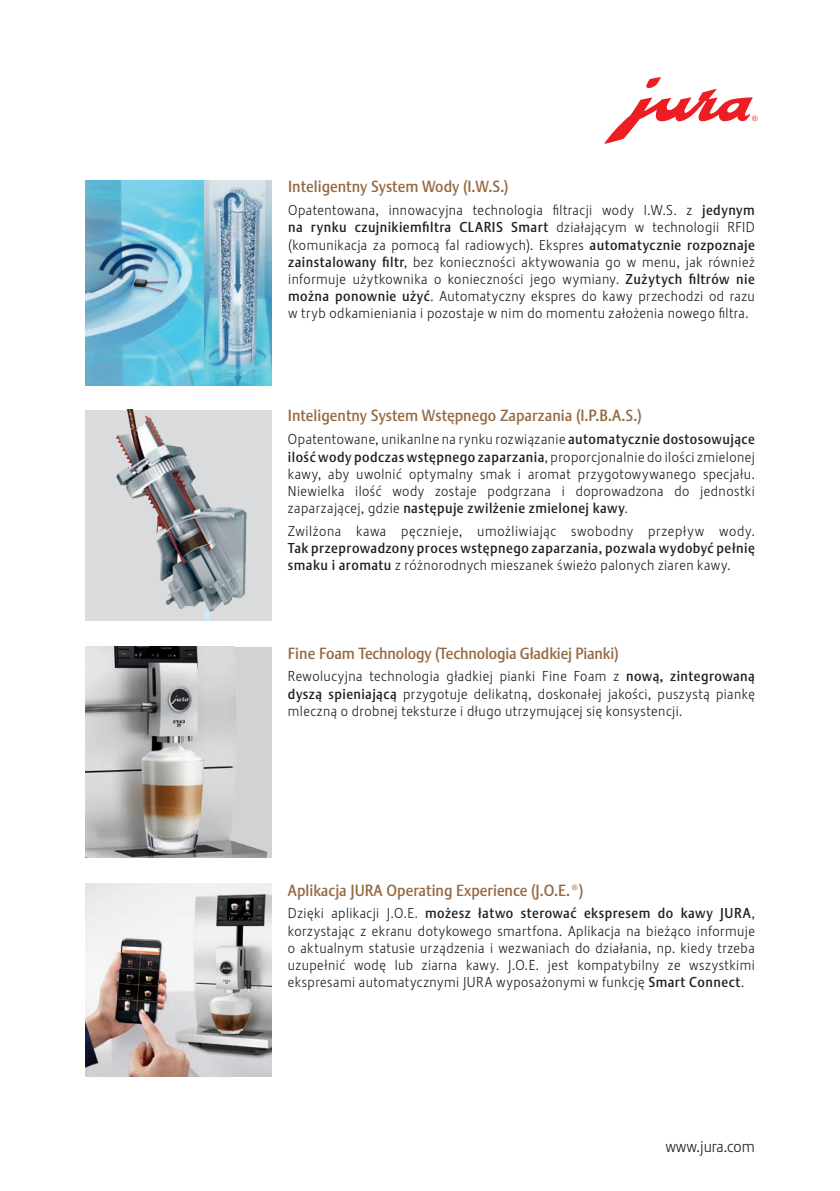
<style>
.page{position:relative;width:840px;height:1191px;background:#fff}
.page>*{position:absolute;margin:0;border:0;box-sizing:border-box;transform-origin:0 0}
.H4_02{font:16px "Stalemate LFCE Medium";color:#956942}
.t1{font:16px "Stalemate LFCE Light";color:#231f20}
.opis_nowy{font:14.2px/17.2px "Stalemate LFCE Light";letter-spacing:.035em;color:#231f20;text-align:justify}
.s1{font-family:"Stalemate LFCE Medium"}
</style>
<div class="page">
<svg style="left:604px;top:77px;width:153px;height:67px"></svg>
<img style="left:85px;top:410px;width:186px;height:210px">
<img style="left:85px;top:647px;width:186px;height:210px">
<img style="left:85px;top:181px;width:186px;height:204px">
<img style="left:85px;top:884px;width:186px;height:192px">
<p class="H4_02" style="left:288px;top:177px;width:222px">Inteligentny System Wody (I.W.S.)</p>
<p class="opis_nowy" style="left:288px;top:202px;width:468px">Opatentowana, innowacyjna technologia filtracji wody I.W.S. z <span class="s1">jedynym na rynku czujnikiemfiltra CLARIS Smart</span> działającym w technologii RFID (komunikacja za pomocą fal radiowych). Ekspres <span class="s1">automatycznie rozpoznaje zainstalowany filtr</span>, bez konieczności aktywowania go w menu, jak również informuje użytkownika o konieczności jego wymiany. <span class="s1">Zużytych filtrów nie można ponownie użyć</span>. Automatyczny ekspres do kawy przechodzi od razu w tryb odkamieniania i pozostaje w nim do momentu założenia nowego filtra.</p>
<p class="H4_02" style="left:288px;top:406px;width:355px">Inteligentny System Wstępnego Zaparzania (I.P.B.A.S.)</p>
<p class="opis_nowy" style="left:288px;top:431px;width:468px">Opatentowane, unikanlne na rynku rozwiązanie <span class="s1">automatycznie dostosowujące ilość wody podczas wstępnego zaparzania</span>, proporcjonalnie do ilości zmielonej kawy, aby uwolnić optymalny smak i aromat przygotowywanego specjału.<br>Niewielka ilość wody zostaje podgrzana i doprowadzona do jednostki zaparzającej, gdzie <span class="s1">następuje zwilżenie zmielonej kawy</span>.</p>
<p class="opis_nowy" style="left:288px;top:522px;width:468px">Zwilżona kawa pęcznieje, umożliwiając swobodny przepływ wody.<br><span class="s1">Tak przeprowadzony proces wstępnego zaparzania, pozwala wydobyć pełnię smaku i aromatu</span> z różnorodnych mieszanek świeżo palonych ziaren kawy.</p>
<p class="H4_02" style="left:288px;top:643px;width:332px">Fine Foam Technology (Technologia Gładkiej Pianki)</p>
<p class="opis_nowy" style="left:288px;top:668px;width:468px">Rewolucyjna technologia gładkiej pianki Fine Foam z <span class="s1">nową, zintegrowaną dyszą spieniającą</span> przygotuje delikatną, doskonałej jakości, puszystą piankę mleczną o drobnej teksturze i długo utrzymującej się konsystencji.</p>
<p class="H4_02" style="left:288px;top:880px;width:297px">Aplikacja JURA Operating Experience (J.O.E.®)</p>
<p class="opis_nowy" style="left:288px;top:905px;width:468px">Dzięki aplikacji J.O.E. <span class="s1">możesz łatwo sterować ekspresem do kawy JURA</span>, korzystając z ekranu dotykowego smartfona. Aplikacja na bieżąco informuje o aktualnym statusie urządzenia i wezwaniach do działania, np. kiedy trzeba uzupełnić wodę lub ziarna kawy. J.O.E. jest kompatybilny ze wszystkimi ekspresami automatycznymi JURA wyposażonymi w funkcję <span class="s1">Smart Connect</span>.</p>
<p class="t1" style="left:665px;top:1137px;width:91px">www.jura.com</p>
</div>
